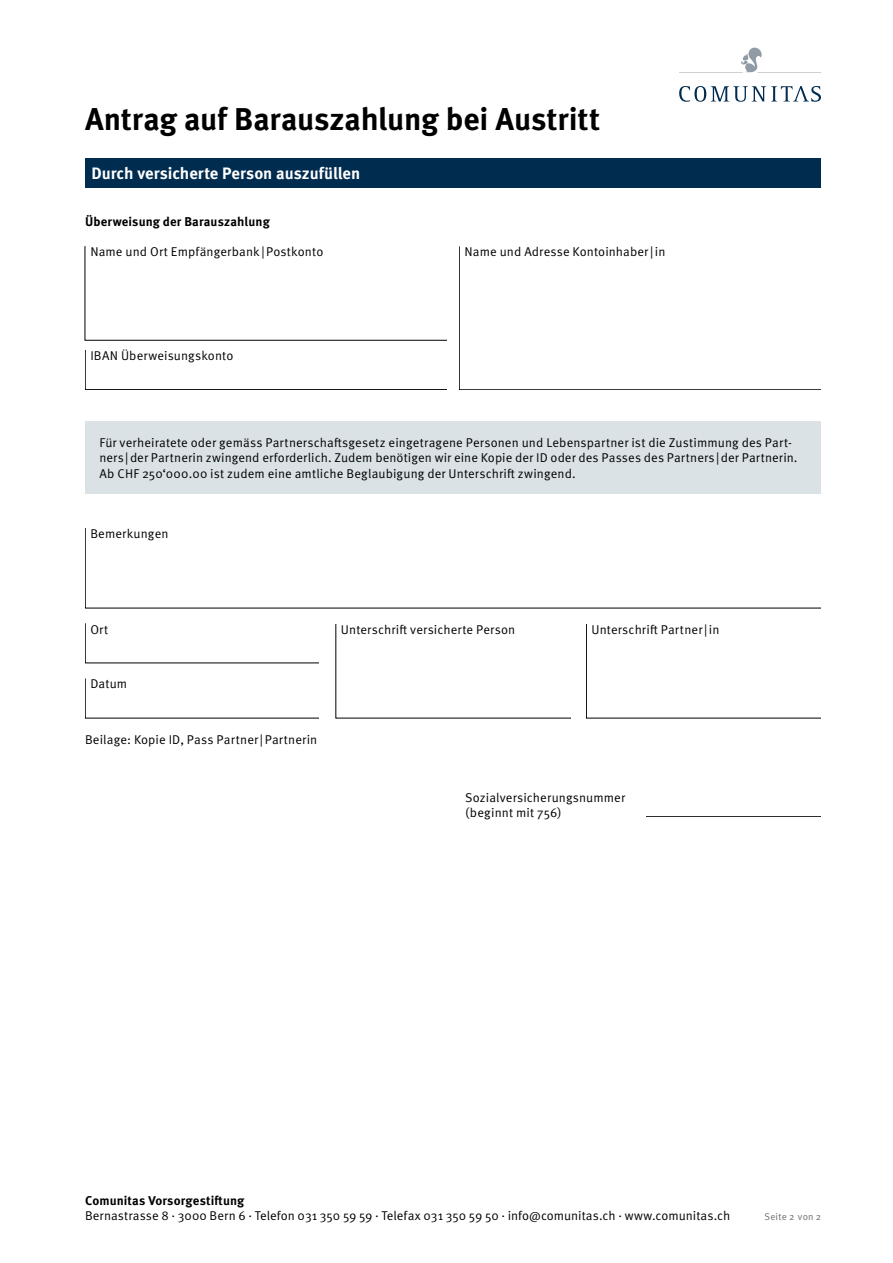
<style>
.page{position:relative;width:893px;height:1263px;background:#fff}
.page>*{position:absolute;margin:0;border:0;box-sizing:border-box;transform-origin:0 0}
.t1{font:700 31.5px "Meta OT";letter-spacing:-.005em;color:#000}
.t2{font:700 16.5px "Meta OT";color:#fff}
.t3{font:12.75px/15.3px "Meta OT Norm";letter-spacing:.01em;color:#000}
.t4{font:700 12.75px "Meta OT";letter-spacing:.01em;color:#000}
.t5{font:9.75px "Meta OT Norm";letter-spacing:.02em;color:#6d6e71}
</style>
<div class="page">
<svg style="left:85px;top:350px;width:361px;height:40px"></svg>
<svg style="left:459px;top:246px;width:362px;height:144px"></svg>
<svg style="left:85px;top:246px;width:361px;height:94px"></svg>
<svg style="left:85px;top:623px;width:234px;height:40px"></svg>
<svg style="left:85px;top:678px;width:234px;height:40px"></svg>
<svg style="left:336px;top:624px;width:234px;height:94px"></svg>
<svg style="left:586px;top:624px;width:235px;height:94px"></svg>
<svg style="left:85px;top:529px;width:736px;height:79px"></svg>
<div style="left:85px;top:158px;width:736px;height:29px;background:#002c50"></div>
<div style="left:85px;top:421px;width:736px;height:73px;background:#dbe2e6"></div>
<svg style="left:646px;top:816px;width:175px;height:1px"></svg>
<svg style="left:679px;top:86px;width:142px;height:16px"></svg>
<svg style="left:679px;top:48px;width:142px;height:25px"></svg>
<h1 class="t1" style="left:85px;top:99px;width:516px">Antrag auf Barauszahlung bei Austritt</h1>
<p class="t2" style="left:91px;top:163px;width:270px">Durch versicherte Person auszufüllen</p>
<p class="t4" style="left:85px;top:214px;width:186px">Überweisung der Barauszahlung</p>
<p class="t3" style="left:90px;top:244px;width:234px">Name und Ort Empfängerbank|Postkonto</p>
<p class="t3" style="left:465px;top:244px;width:202px">Name und Adresse Kontoinhaber|in</p>
<p class="t3" style="left:90px;top:348px;width:145px">IBAN Überweisungskonto</p>
<p class="t3" style="left:99px;top:435px;width:700px">Für verheiratete oder gemäss Partnerschaftsgesetz eingetragene Personen und Lebenspartner ist die Zustimmung des Part&shy;ners|der Partnerin zwingend erforderlich. Zudem benötigen wir eine Kopie der ID oder des Passes des Partners|der Partnerin.<br>Ab CHF 250‘000.00 ist zudem eine amtliche Beglaubigung der Unterschrift zwingend.</p>
<p class="t3" style="left:90px;top:526px;width:80px">Bemerkungen</p>
<p class="t3" style="left:90px;top:622px;width:19px">Ort</p>
<p class="t3" style="left:90px;top:676px;width:38px">Datum</p>
<p class="t3" style="left:85px;top:732px;width:234px">Beilage: Kopie ID, Pass Partner|Partnerin</p>
<p class="t3" style="left:341px;top:622px;width:176px">Unterschrift versicherte Person</p>
<p class="t3" style="left:591px;top:622px;width:130px">Unterschrift Partner|in</p>
<p class="t3" style="left:465px;top:790px;width:161px">Sozialversicherungsnummer (beginnt mit 756)</p>
<p class="t4" style="left:85px;top:1193px;width:161px">Comunitas Vorsorgestiftung</p>
<p class="t3" style="left:85px;top:1208px;width:647px">Bernastrasse 8 . 3000 Bern 6 . Telefon 031 350 59 59 . Telefax 031 350 59 50 . info@comunitas.ch . www.comunitas.ch</p>
<p class="t5" style="left:764px;top:1211px;width:58px">Seite 2 von 2</p>
</div>
